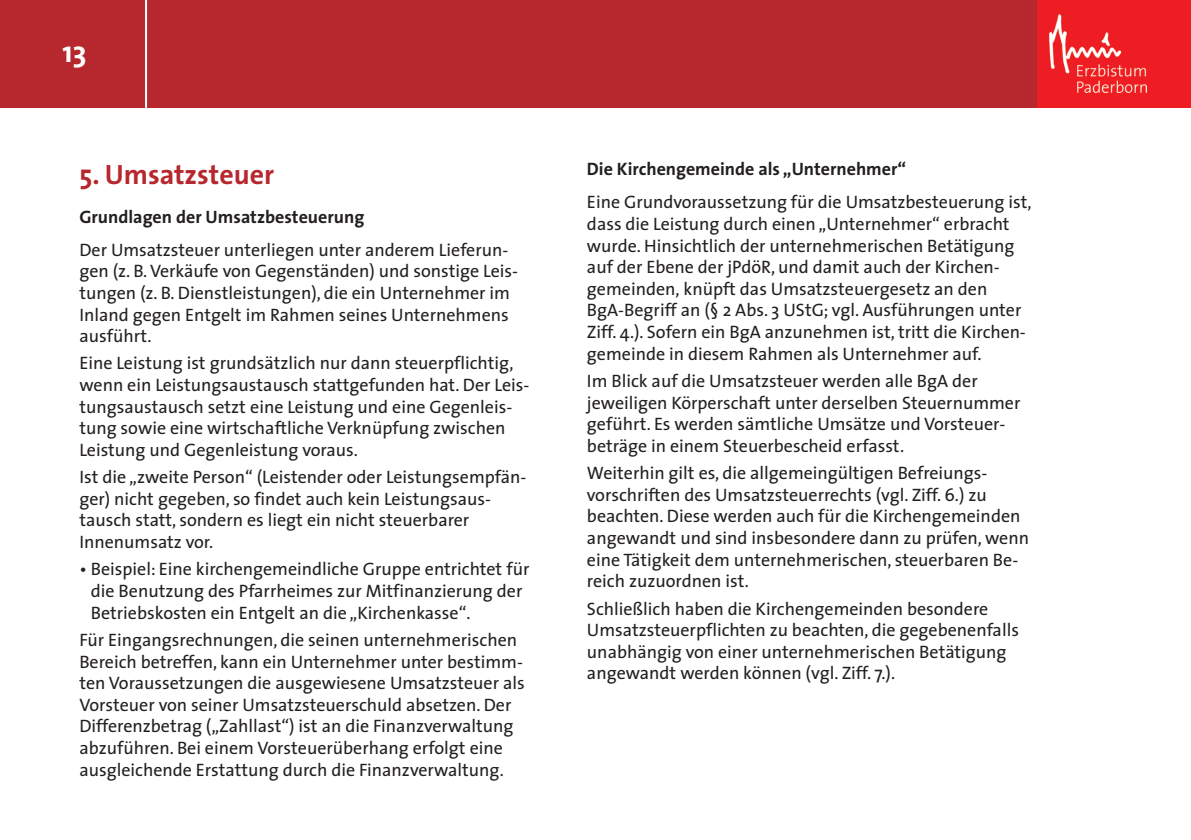
<style>
.page{position:relative;width:1191px;height:840px;background:#fff}
.page>*{position:absolute;margin:0;border:0;box-sizing:border-box;transform-origin:0 0}
.t1{font:700 30px "The Sans";color:#fff}
.t2{font:700 28px "The Sans";color:#b7282e}
.t3{font:18px/21.6px "The Sans";color:#231f20}
.t4{font:700 18px "The Sans";color:#231f20}
</style>
<div class="page">
<div style="left:0;top:0;width:1191px;height:108px;background:#b7282e"></div>
<div style="left:1037px;top:0;width:154px;height:108px;background:#ee1d23"></div>
<hr style="left:145px;top:0;width:2px;height:108px;background:#fff">
<img style="left:1049px;top:15px;width:97px;height:78px">
<h1 class="t1" style="left:62px;top:40px;width:25px">13</h1>
<h2 class="t2" style="left:79px;top:164px;width:196px">5. Umsatzsteuer</h2>
<p class="t4" style="left:79px;top:209px;width:286px">Grundlagen der Umsatzbesteuerung</p>
<p class="t3" style="left:79px;top:240px;width:440px">Der Umsatzsteuer unterliegen unter anderem Lieferun&shy;gen (z. B. Verkäufe von Gegenständen) und sonstige Leis&shy;tungen (z. B. Dienstleistungen), die ein Unternehmer im Inland gegen Entgelt im Rahmen seines Unternehmens ausführt.</p>
<p class="t3" style="left:79px;top:354px;width:451px">Eine Leistung ist grundsätzlich nur dann steuerpflichtig, wenn ein Leistungsaustausch stattgefunden hat. Der Leis&shy;tungsaustausch setzt eine Leistung und eine Gegenleis&shy;tung sowie eine wirtschaftliche Verknüpfung zwischen Leistung und Gegenleistung voraus.</p>
<p class="t3" style="left:79px;top:468px;width:448px">Ist die „zweite Person“ (Leistender oder Leistungsempfän&shy;ger) nicht gegeben, so findet auch kein Leistungsaus&shy;tausch statt, sondern es liegt ein nicht steuerbarer Innenumsatz vor.</p>
<p class="t3" style="left:91px;top:560px;width:440px;text-indent:-12px">• Beispiel: Eine kirchengemeindliche Gruppe entrichtet für die Benutzung des Pfarrheimes zur Mitfinanzierung der<br>Betriebskosten ein Entgelt an die „Kirchenkasse“.</p>
<p class="t3" style="left:79px;top:630px;width:447px">Für Eingangsrechnungen, die seinen unternehmerischen Bereich betreffen, kann ein Unternehmer unter bestimm&shy;ten Voraussetzungen die ausgewiesene Umsatzsteuer als Vorsteuer von seiner Umsatzsteuerschuld absetzen. Der Differenzbetrag („Zahllast“) ist an die Finanzverwaltung abzuführen. Bei einem Vorsteuerüberhang erfolgt eine ausgleichende Erstattung durch die Finanzverwaltung.</p>
<p class="t4" style="left:587px;top:162px;width:321px">Die Kirchengemeinde als „Unternehmer“</p>
<p class="t3" style="left:587px;top:193px;width:446px">Eine Grundvoraussetzung für die Umsatzbesteuerung ist, dass die Leistung durch einen „Unternehmer“ erbracht wurde. Hinsichtlich der unternehmerischen Betätigung auf der Ebene der jPdöR, und damit auch der Kirchen - gemeinden, knüpft das Umsatzsteuergesetz an den<br>BgA- Begriff an (§ 2 Abs. 3 UStG; vgl. Ausführungen unter Ziff. 4.). Sofern ein BgA anzunehmen ist, tritt die Kirchen&shy;gemeinde in diesem Rahmen als Unternehmer auf.</p>
<p class="t3" style="left:587px;top:371px;width:435px">Im Blick auf die Umsatzsteuer werden alle BgA der jeweiligen Körperschaft unter derselben Steuernummer geführt. Es werden sämtliche Umsätze und Vorsteuer - beträge in einem Steuerbescheid erfasst.</p>
<p class="t3" style="left:587px;top:464px;width:443px">Weiterhin gilt es, die allgemeingültigen Befreiungs - vorschriften des Umsatzsteuerrechts (vgl. Ziff. 6.) zu beachten. Diese werden auch für die Kirchengemeinden angewandt und sind insbesondere dann zu prüfen, wenn eine Tätigkeit dem unternehmerischen, steuerbaren Be&shy;reich zuzuordnen ist.</p>
<p class="t3" style="left:587px;top:599px;width:433px">Schließlich haben die Kirchengemeinden besondere Umsatzsteuerpflichten zu beachten, die gegebenenfalls unabhängig von einer unternehmerischen Betätigung angewandt werden können (vgl. Ziff. 7.).</p>
</div>
